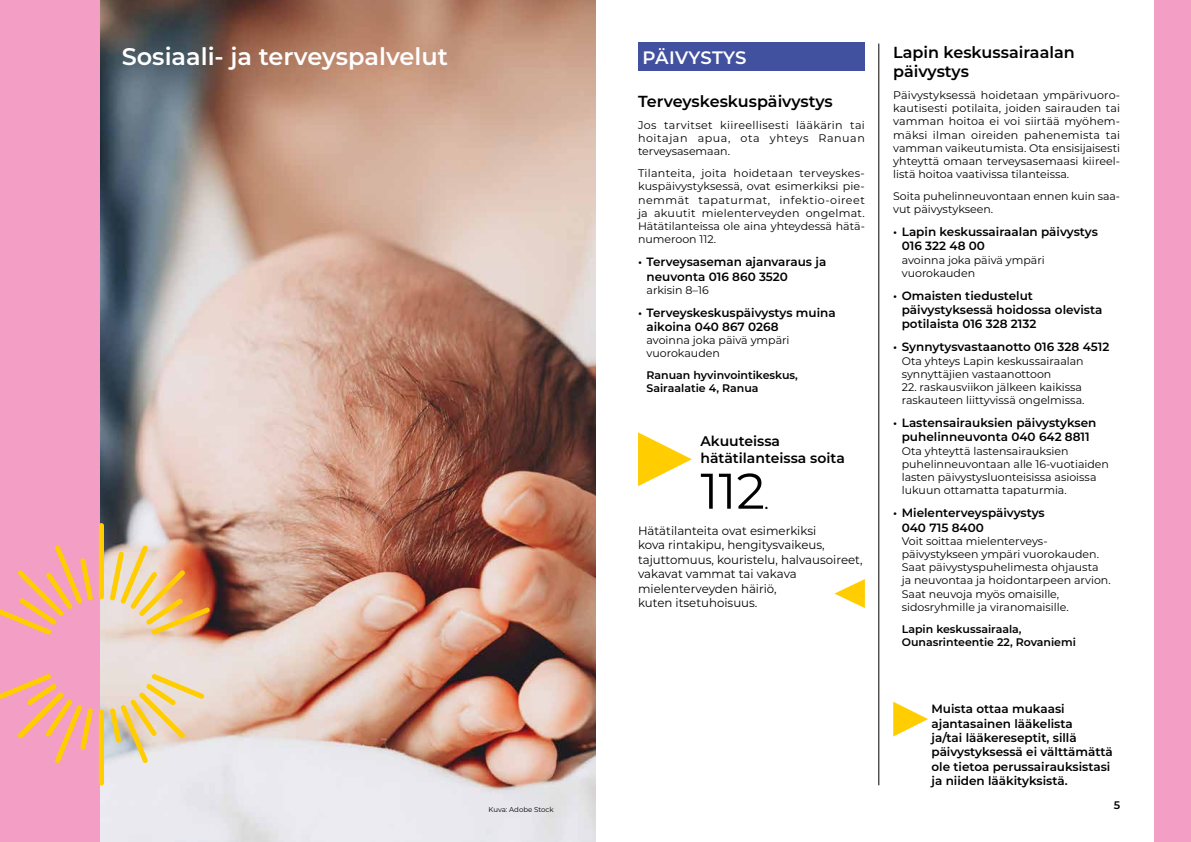
<style>
.page{position:relative;width:1191px;height:842px;background:#fff}
.page>*{position:absolute;margin:0;border:0;box-sizing:border-box;transform-origin:0 0}
.t1{font:50px "Montserrat";color:#000}
.t2{font:600 24px "Montserrat";color:#fff}
.t3{font:600 18px "Montserrat";letter-spacing:.01em;color:#fff}
.t4{font:600 16px/19.2px "Montserrat";color:#000}
.t5{font:600 14px/16.8px "Montserrat";color:#000}
.t6{font:600 12px/14.4px "Montserrat";color:#000}
.t7{font:12px/14.4px "Montserrat";color:#000}
.t8{font:11px/13.2px "Montserrat";color:#000}
.t9{font:600 11px/13.2px "Montserrat";color:#000}
.t10{font:7px "Montserrat";color:#000}
</style>
<div class="page">
<div style="left:1154px;top:0;width:37px;height:842px;background:#f39fc5"></div>
<img style="left:99px;top:0;width:496px;height:842px">
<div style="left:0;top:0;width:99px;height:842px;background:#f39fc5"></div>
<svg style="left:0;top:674px;width:93px;height:89px"></svg>
<div style="left:99px;top:709px;width:5px;height:76px;background:#ffcd00;border-radius:3px"></div>
<svg style="left:110px;top:674px;width:94px;height:89px"></svg>
<svg style="left:110px;top:546px;width:100px;height:88px"></svg>
<div style="left:99px;top:523px;width:5px;height:76px;background:#ffcd00;border-radius:3px"></div>
<svg style="left:0;top:546px;width:93px;height:88px"></svg>
<div style="left:638px;top:43px;width:227px;height:28px;background:#42519f"></div>
<svg style="left:893px;top:702px;width:35px;height:34px"></svg>
<hr style="left:878px;top:44px;width:1px;height:741px;background:#000">
<svg style="left:638px;top:432px;width:54px;height:54px"></svg>
<svg style="left:834px;top:579px;width:31px;height:29px"></svg>
<h2 class="t2" style="left:122px;top:40px;width:328px">Sosiaali- ja terveyspalvelut</h2>
<p class="t10" style="left:488px;top:805px;width:67px">Kuva: Adobe Stock</p>
<h3 class="t3" style="left:642px;top:45px;width:105px">PÄIVYSTYS</h3>
<h3 class="t4" style="left:638px;top:91px;width:196px">Terveyskeskuspäivystys</h3>
<p class="t8" style="left:638px;top:118px;width:228px;text-align:justify">Jos tarvitset kiireellisesti lääkärin tai hoitajan apua, ota yhteys Ranuan terveysasemaan.</p>
<p class="t8" style="left:638px;top:166px;width:228px;text-align:justify">Tilanteita, joita hoidetaan terveyskes&shy;kuspäivystyksessä, ovat esimerkiksi pie&shy;nemmät tapaturmat, infektio-oireet ja akuutit mielenterveyden ongelmat.<br>Hätätilanteissa ole aina yhteydessä hätä&shy;numeroon 112.</p>
<p class="t6" style="left:646px;top:254px;width:181px;text-indent:-9px">• Terveysaseman ajanvaraus ja neuvonta 016 860 3520</p>
<p class="t8" style="left:646px;top:283px;width:64px">arkisin 8–16</p>
<p class="t6" style="left:646px;top:305px;width:191px;text-indent:-9px">• Terveyskeskuspäivystys muina aikoina 040 867 0268</p>
<p class="t8" style="left:646px;top:333px;width:144px">avoinna joka päivä ympäri vuorokauden</p>
<p class="t9" style="left:646px;top:368px;width:153px">Ranuan hyvinvointikeskus,<br>Sairaalatie 4, Ranua</p>
<p class="t5" style="left:700px;top:432px;width:146px">Akuuteissa hätätilanteissa soita</p>
<h1 class="t1" style="left:700px;top:457px;width:66px">112</h1>
<p class="t5" style="left:765px;top:495px;width:5px">.</p>
<p class="t7" style="left:638px;top:523px;width:226px">Hätätilanteita ovat esimerkiksi<br>kova rintakipu, hengitysvaikeus, tajuttomuus, kouristelu, halvausoireet, vakavat vammat tai vakava mielenterveyden häiriö,<br>kuten itsetuhoisuus.</p>
<h3 class="t4" style="left:893px;top:42px;width:183px">Lapin keskussairaalan päivystys</h3>
<p class="t8" style="left:893px;top:88px;width:228px;text-align:justify">Päivystyksessä hoidetaan ympärivuoro&shy;kautisesti potilaita, joiden sairauden tai vamman hoitoa ei voi siirtää myöhem&shy;mäksi ilman oireiden pahenemista tai vamman vaikeutumista. Ota ensisijaisesti yhteyttä omaan terveysasemaasi kiireel&shy;listä hoitoa vaativissa tilanteissa.</p>
<p class="t8" style="left:893px;top:189px;width:228px">Soita puhelinneuvontaan ennen kuin saa&shy;vut päivystykseen.</p>
<p class="t6" style="left:901px;top:224px;width:198px;text-indent:-9px">• Lapin keskussairaalan päivystys<br>016 322 48 00</p>
<p class="t8" style="left:901px;top:253px;width:144px">avoinna joka päivä ympäri vuorokauden</p>
<p class="t6" style="left:901px;top:288px;width:202px;text-indent:-9px">• Omaisten tiedustelut päivystyksessä hoidossa olevista potilaista 016 328 2132</p>
<p class="t6" style="left:893px;top:339px;width:218px">• Synnytysvastaanotto 016 328 4512</p>
<p class="t8" style="left:901px;top:354px;width:183px">Ota yhteys Lapin keskussairaalan synnyttäjien vastaanottoon</p>
<p class="t8" style="left:901px;top:380px;width:184px">22. raskausviikon jälkeen kaikissa raskauteen liittyvissä ongelmissa.</p>
<p class="t6" style="left:893px;top:415px;width:205px;text-align:center">• Lastensairauksien päivystyksen puhelinneuvonta 040 642 8811</p>
<p class="t8" style="left:901px;top:444px;width:209px">Ota yhteyttä lastensairauksien puhelinneuvontaan alle 16-vuotiaiden lasten päivystysluonteisissa asioissa lukuun ottamatta tapaturmia.</p>
<p class="t6" style="left:901px;top:505px;width:144px;text-indent:-9px">• Mielenterveyspäivystys<br>040 715 8400</p>
<p class="t8" style="left:901px;top:534px;width:210px">Voit soittaa mielenterveys&shy;päivystykseen ympäri vuorokauden.<br>Saat päivystyspuhelimesta ohjausta ja neuvontaa ja hoidontarpeen arvion.<br>Saat neuvoja myös omaisille, sidosryhmille ja viranomaisille.</p>
<p class="t9" style="left:901px;top:621px;width:176px">Lapin keskussairaala,<br>Ounasrinteentie 22, Rovaniemi</p>
<p class="t6" style="left:931px;top:701px;width:183px">Muista ottaa mukaasi ajantasainen lääkelista<br>ja/tai lääkereseptit, sillä päivystyksessä ei välttämättä ole tietoa perussairauksistasi ja niiden lääkityksistä.</p>
<p class="t9" style="left:1113px;top:798px;width:8px">5</p>
</div>
